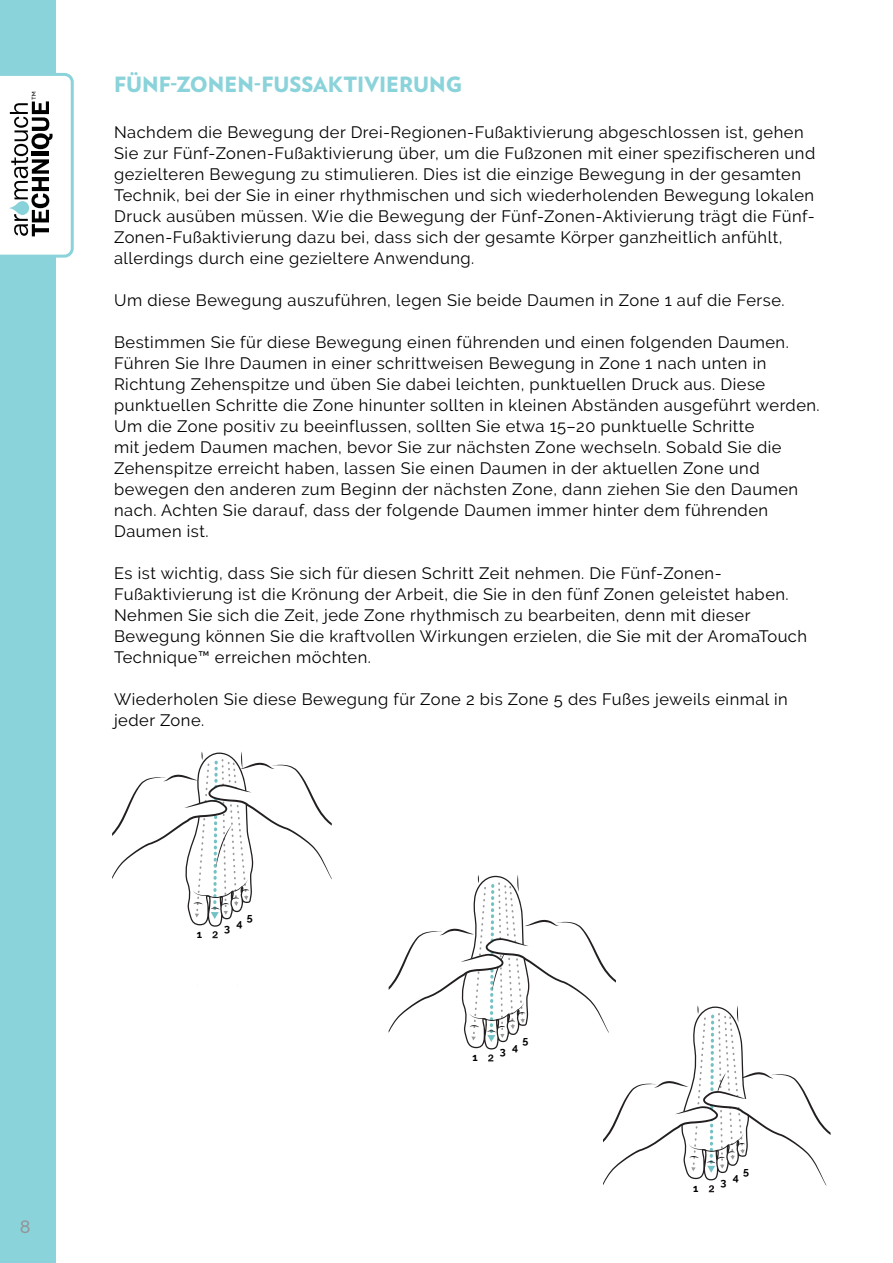
<style>
.page{position:relative;width:893px;height:1263px;background:#fff}
.page>*{position:absolute;margin:0;border:0;box-sizing:border-box;transform-origin:0 0}
.t1{font:900 21px "Verlag";color:#8bd3da}
.t2{font:500 18px "Raleway";color:#939598}
.t3{font:16.5px/21px "Raleway";letter-spacing:.03em;color:#000}
.t4{font:12.6px "Gotham";color:#000}
.t5{font:700 10.65px "Raleway";color:#000}
</style>
<div class="page">
<div style="left:0;top:0;width:56px;height:1263px;background:#8bd3da"></div>
<svg style="left:0;top:73px;width:74px;height:185px"></svg>
<svg style="left:112px;top:751px;width:220px;height:187px"></svg>
<svg style="left:389px;top:875px;width:442px;height:317px"></svg>
<p class="t4" style="left:28px;top:99px;width:10px;rotate:-90deg">™</p>
<p class="t2" style="left:20px;top:1216px;width:12px">8</p>
<p class="t1" style="left:114px;top:67px;width:349px">FÜNF-ZONEN-FUSSAKTIVIERUNG</p>
<p class="t3" style="left:114px;top:122px;width:703px">Nachdem die Bewegung der Drei-Regionen-Fußaktivierung abgeschlossen ist, gehen Sie zur Fünf-Zonen-Fußaktivierung über, um die Fußzonen mit einer spezifischeren und gezielteren Bewegung zu stimulieren. Dies ist die einzige Bewegung in der gesamten Technik, bei der Sie in einer rhythmischen und sich wiederholenden Bewegung lokalen Druck ausüben müssen. Wie die Bewegung der Fünf-Zonen-Aktivierung trägt die Fünf-Zonen-Fußaktivierung dazu bei, dass sich der gesamte Körper ganzheitlich anfühlt, allerdings durch eine gezieltere Anwendung.</p>
<p class="t3" style="left:114px;top:290px;width:672px">Um diese Bewegung auszuführen, legen Sie beide Daumen in Zone 1 auf die Ferse.</p>
<p class="t3" style="left:114px;top:332px;width:707px">Bestimmen Sie für diese Bewegung einen führenden und einen folgenden Daumen.<br>Führen Sie Ihre Daumen in einer schrittweisen Bewegung in Zone 1 nach unten in Richtung Zehenspitze und üben Sie dabei leichten, punktuellen Druck aus. Diese punktuellen Schritte die Zone hinunter sollten in kleinen Abständen ausgeführt werden.<br>Um die Zone positiv zu beeinflussen, sollten Sie etwa 15–20 punktuelle Schritte<br>mit jedem Daumen machen, bevor Sie zur nächsten Zone wechseln. Sobald Sie die Zehenspitze erreicht haben, lassen Sie einen Daumen in der aktuellen Zone und bewegen den anderen zum Beginn der nächsten Zone, dann ziehen Sie den Daumen nach. Achten Sie darauf, dass der folgende Daumen immer hinter dem führenden Daumen ist.</p>
<p class="t3" style="left:114px;top:563px;width:695px">Es ist wichtig, dass Sie sich für diesen Schritt Zeit nehmen. Die Fünf-Zonen-Fußaktivierung ist die Krönung der Arbeit, die Sie in den fünf Zonen geleistet haben.<br>Nehmen Sie sich die Zeit, jede Zone rhythmisch zu bearbeiten, denn mit dieser Bewegung können Sie die kraftvollen Wirkungen erzielen, die Sie mit der AromaTouch Technique™ erreichen möchten.</p>
<p class="t3" style="left:114px;top:689px;width:675px">Wiederholen Sie diese Bewegung für Zone 2 bis Zone 5 des Fußes jeweils einmal in jeder Zone.</p>
<p class="t5" style="left:742px;top:686px;width:7px">5</p>
<p class="t5" style="left:731px;top:693px;width:8px">4</p>
<p class="t5" style="left:719px;top:698px;width:7px">3</p>
<p class="t5" style="left:197px;top:928px;width:7px">1</p>
<p class="t5" style="left:247px;top:911px;width:7px">5</p>
<p class="t5" style="left:236px;top:917px;width:8px">4</p>
<p class="t5" style="left:224px;top:922px;width:7px">3</p>
<p class="t5" style="left:472px;top:1051px;width:7px">1</p>
<p class="t5" style="left:522px;top:1034px;width:7px">5</p>
<p class="t5" style="left:512px;top:1041px;width:8px">4</p>
<p class="t5" style="left:500px;top:1046px;width:7px">3</p>
<p class="t5" style="left:693px;top:1182px;width:7px">1</p>
<p class="t5" style="left:743px;top:1165px;width:7px">5</p>
<p class="t5" style="left:733px;top:1171px;width:8px">4</p>
<p class="t5" style="left:720px;top:1176px;width:7px">3</p>
</div>
